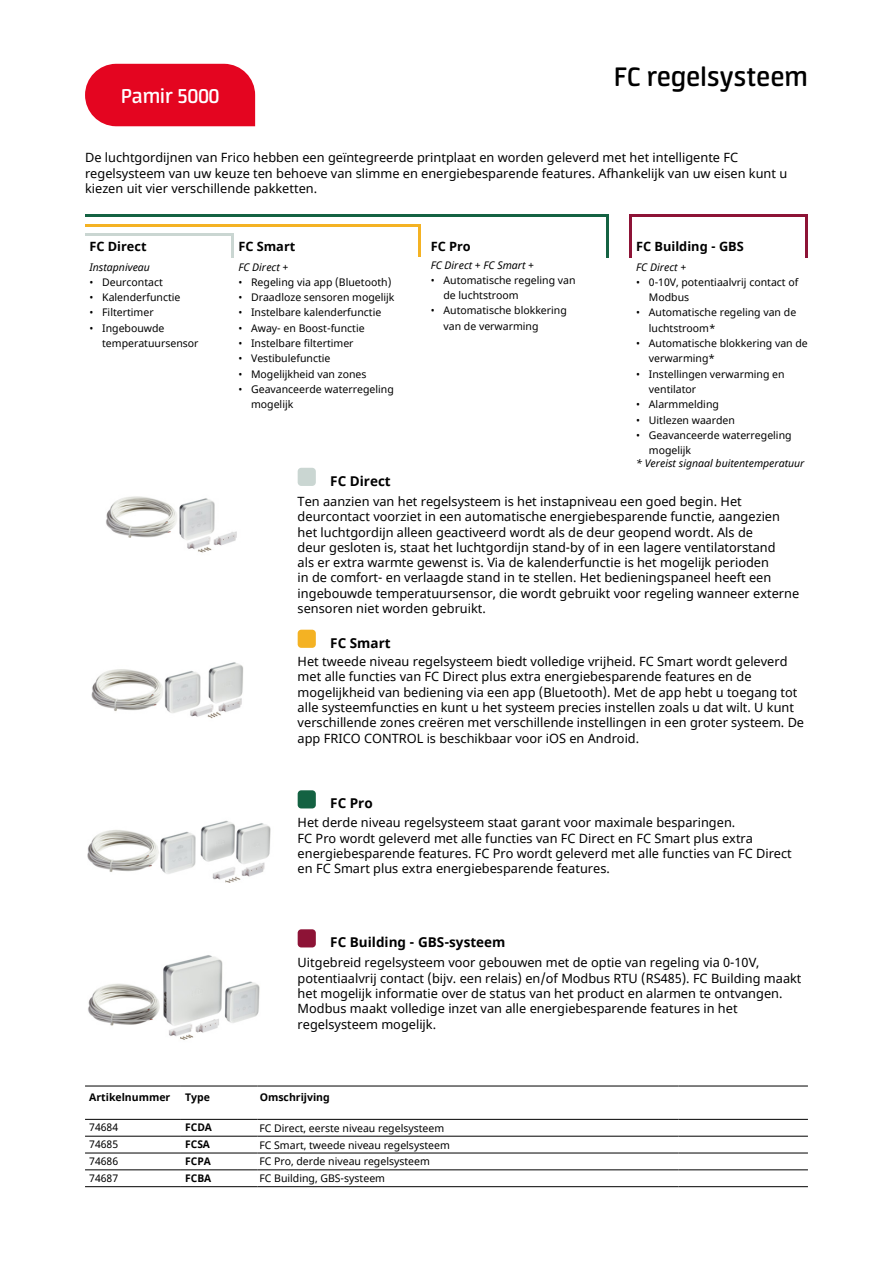
<style>
.page{position:relative;width:893px;height:1263px;background:#fff}
.page>*{position:absolute;margin:0;border:0;box-sizing:border-box;transform-origin:0 0}
.t1{font:600 30px "Neuron";color:#000}
.t2{font:600 22.5px "Neuron";color:#fff}
.t3{font:700 13.5px "Noto Sans";color:#000}
.t4{font:12.75px/15.3px "Noto Sans";color:#000}
.t5{font:700 12.75px "Noto Sans";color:#000}
.t6{font:10.5px/15.3px "Noto Sans";color:#000}
.t7{font:italic 10.5px "Noto Sans";color:#000}
.t8{font:700 10.5px "Noto Sans";color:#000}
</style>
<div class="page">
<img style="left:106px;top:496px;width:131px;height:57px">
<img style="left:88px;top:955px;width:172px;height:85px">
<img style="left:87px;top:820px;width:184px;height:63px">
<img style="left:91px;top:662px;width:152px;height:57px">
<div style="left:85px;top:64px;width:170px;height:62px;background:#e40520"></div>
<hr style="left:85px;top:234px;width:149px;height:2px;background:#cad6d2">
<hr style="left:232px;top:234px;width:2px;height:23px;background:#cad6d2">
<hr style="left:85px;top:224px;width:336px;height:2px;background:#f4b223">
<hr style="left:419px;top:224px;width:2px;height:33px;background:#f4b223">
<hr style="left:629px;top:215px;width:179px;height:2px;background:#8d1336">
<hr style="left:629px;top:215px;width:2px;height:42px;background:#8d1336">
<hr style="left:806px;top:215px;width:2px;height:42px;background:#8d1336">
<hr style="left:606px;top:215px;width:2px;height:42px;background:#146242">
<hr style="left:85px;top:215px;width:523px;height:2px;background:#146242">
<div style="left:298px;top:468px;width:18px;height:18px;background:#cad6d2;border-radius:4px"></div>
<div style="left:298px;top:630px;width:18px;height:18px;background:#f4b223;border-radius:4px"></div>
<div style="left:298px;top:790px;width:18px;height:18px;background:#146242;border-radius:4px"></div>
<div style="left:298px;top:929px;width:18px;height:18px;background:#8d1336;border-radius:4px"></div>
<hr style="left:85px;top:1086px;width:96px;height:1px;background:#000">
<hr style="left:181px;top:1086px;width:76px;height:1px;background:#000">
<hr style="left:257px;top:1086px;width:421px;height:1px;background:#000">
<hr style="left:678px;top:1086px;width:130px;height:1px;background:#000">
<hr style="left:85px;top:1119px;width:96px;height:1px;background:#000">
<hr style="left:181px;top:1119px;width:76px;height:1px;background:#000">
<hr style="left:257px;top:1119px;width:421px;height:1px;background:#000">
<hr style="left:678px;top:1119px;width:130px;height:1px;background:#000">
<hr style="left:85px;top:1136px;width:96px;height:1px;background:#000">
<hr style="left:181px;top:1136px;width:76px;height:1px;background:#000">
<hr style="left:257px;top:1136px;width:421px;height:1px;background:#000">
<hr style="left:678px;top:1136px;width:130px;height:1px;background:#000">
<hr style="left:85px;top:1153px;width:96px;height:1px;background:#000">
<hr style="left:181px;top:1153px;width:76px;height:1px;background:#000">
<hr style="left:257px;top:1153px;width:421px;height:1px;background:#000">
<hr style="left:678px;top:1153px;width:130px;height:1px;background:#000">
<hr style="left:85px;top:1169px;width:96px;height:1px;background:#000">
<hr style="left:181px;top:1169px;width:76px;height:1px;background:#000">
<hr style="left:257px;top:1169px;width:421px;height:1px;background:#000">
<hr style="left:678px;top:1169px;width:130px;height:1px;background:#000">
<hr style="left:85px;top:1186px;width:96px;height:1px;background:#000">
<hr style="left:181px;top:1186px;width:76px;height:1px;background:#000">
<hr style="left:257px;top:1186px;width:421px;height:1px;background:#000">
<hr style="left:678px;top:1186px;width:130px;height:1px;background:#000">
<h2 class="t2" style="left:121px;top:83px;width:100px">Pamir 5000</h2>
<h1 class="t1" style="left:614px;top:60px;width:195px">FC regelsysteem</h1>
<p class="t4" style="left:85px;top:151px;width:704px">De luchtgordijnen van Frico hebben een geïntegreerde printplaat en worden geleverd met het intelligente FC regelsysteem van uw keuze ten behoeve van slimme en energiebesparende features. Afhankelijk van uw eisen kunt u kiezen uit vier verschillende pakketten.</p>
<p class="t5" style="left:89px;top:237px;width:59px">FC Direct</p>
<p class="t7" style="left:89px;top:259px;width:62px">Instapniveau</p>
<p class="t6" style="left:89px;top:275px;width:75px">• Deurcontact</p>
<p class="t6" style="left:89px;top:290px;width:93px">• Kalenderfunctie</p>
<p class="t6" style="left:89px;top:305px;width:66px">• Filtertimer</p>
<p class="t6" style="left:102px;top:321px;width:98px;text-indent:-13px">• Ingebouwde temperatuursensor</p>
<p class="t5" style="left:238px;top:237px;width:59px">FC Smart</p>
<p class="t7" style="left:238px;top:259px;width:52px">FC Direct +</p>
<p class="t6" style="left:238px;top:275px;width:155px">• Regeling via app (Bluetooth)</p>
<p class="t6" style="left:238px;top:290px;width:158px">• Draadloze sensoren mogelijk</p>
<p class="t6" style="left:238px;top:305px;width:144px">• Instelbare kalenderfunctie</p>
<p class="t6" style="left:238px;top:321px;width:128px">• Away- en Boost-functie</p>
<p class="t6" style="left:238px;top:336px;width:117px">• Instelbare filtertimer</p>
<p class="t6" style="left:238px;top:351px;width:94px">• Vestibulefunctie</p>
<p class="t6" style="left:238px;top:367px;width:130px">• Mogelijkheid van zones</p>
<p class="t6" style="left:251px;top:382px;width:144px;text-indent:-13px">• Geavanceerde waterregeling mogelijk</p>
<p class="t3" style="left:330px;top:471px;width:62px">FC Direct</p>
<p class="t5" style="left:431px;top:237px;width:42px">FC Pro</p>
<p class="t7" style="left:431px;top:257px;width:105px">FC Direct + FC Smart +</p>
<p class="t6" style="left:443px;top:273px;width:134px;text-indent:-13px">• Automatische regeling van de luchtstroom</p>
<p class="t6" style="left:443px;top:303px;width:125px;text-indent:-13px">• Automatische blokkering van de verwarming</p>
<p class="t5" style="left:636px;top:237px;width:109px">FC Building - GBS</p>
<p class="t7" style="left:636px;top:259px;width:52px">FC Direct +</p>
<p class="t6" style="left:649px;top:275px;width:151px;text-indent:-13px">• 0-10V, potentiaalvrij contact of<br>Modbus</p>
<p class="t6" style="left:649px;top:305px;width:149px;text-indent:-13px">• Automatische regeling van de luchtstroom*</p>
<p class="t6" style="left:649px;top:336px;width:160px;text-indent:-13px">• Automatische blokkering van de verwarming*</p>
<p class="t6" style="left:649px;top:367px;width:137px;text-indent:-13px">• Instellingen verwarming en ventilator</p>
<p class="t6" style="left:636px;top:397px;width:84px">• Alarmmelding</p>
<p class="t6" style="left:636px;top:412px;width:100px">• Uitlezen waarden</p>
<p class="t6" style="left:649px;top:428px;width:144px;text-indent:-13px">• Geavanceerde waterregeling mogelijk</p>
<p class="t7" style="left:636px;top:456px;width:170px">* Vereist signaal buitentemperatuur</p>
<p class="t4" style="left:298px;top:494px;width:503px">Ten aanzien van het regelsysteem is het instapniveau een goed begin. Het deurcontact voorziet in een automatische energiebesparende functie, aangezien het luchtgordijn alleen geactiveerd wordt als de deur geopend wordt. Als de<br>deur gesloten is, staat het luchtgordijn stand-by of in een lagere ventilatorstand<br>als er extra warmte gewenst is. Via de kalenderfunctie is het mogelijk perioden<br>in de comfort- en verlaagde stand in te stellen. Het bedieningspaneel heeft een ingebouwde temperatuursensor, die wordt gebruikt voor regeling wanneer externe sensoren niet worden gebruikt.</p>
<p class="t3" style="left:330px;top:633px;width:62px">FC Smart</p>
<p class="t4" style="left:298px;top:654px;width:508px">Het tweede niveau regelsysteem biedt volledige vrijheid. FC Smart wordt geleverd met alle functies van FC Direct plus extra energiebesparende features en de mogelijkheid van bediening via een app (Bluetooth). Met de app hebt u toegang tot alle systeemfuncties en kunt u het systeem precies instellen zoals u dat wilt. U kunt verschillende zones creëren met verschillende instellingen in een groter systeem. De app FRICO CONTROL is beschikbaar voor iOS en Android.</p>
<p class="t3" style="left:330px;top:794px;width:44px">FC Pro</p>
<p class="t4" style="left:298px;top:815px;width:496px">Het derde niveau regelsysteem staat garant voor maximale besparingen.<br>FC Pro wordt geleverd met alle functies van FC Direct en FC Smart plus extra energiebesparende features. FC Pro wordt geleverd met alle functies van FC Direct en FC Smart plus extra energiebesparende features.</p>
<p class="t3" style="left:330px;top:933px;width:177px">FC Building - GBS-systeem</p>
<p class="t4" style="left:298px;top:956px;width:505px">Uitgebreid regelsysteem voor gebouwen met de optie van regeling via 0-10V, potentiaalvrij contact (bijv. een relais) en/of Modbus RTU (RS485). FC Building maakt het mogelijk informatie over de status van het product en alarmen te ontvangen.<br>Modbus maakt volledige inzet van alle energiebesparende features in het regelsysteem mogelijk.</p>
<p class="t8" style="left:89px;top:1090px;width:83px">Artikelnummer</p>
<p class="t8" style="left:260px;top:1090px;width:72px">Omschrijving</p>
<p class="t8" style="left:185px;top:1090px;width:26px">Type</p>
<p class="t6" style="left:89px;top:1120px;width:30px">74684</p>
<p class="t8" style="left:185px;top:1120px;width:28px">FCDA</p>
<p class="t6" style="left:89px;top:1137px;width:30px">74685</p>
<p class="t8" style="left:185px;top:1137px;width:26px">FCSA</p>
<p class="t6" style="left:89px;top:1154px;width:30px">74686</p>
<p class="t8" style="left:185px;top:1154px;width:27px">FCPA</p>
<p class="t6" style="left:89px;top:1171px;width:30px">74687</p>
<p class="t8" style="left:185px;top:1170px;width:28px">FCBA</p>
<p class="t6" style="left:259px;top:1119px;width:192px;line-height:17px">FC Direct, eerste niveau regelsysteem FC Smart, tweede niveau regelsysteem FC Pro, derde niveau regelsysteem<br>FC Building, GBS-systeem</p>
</div>
